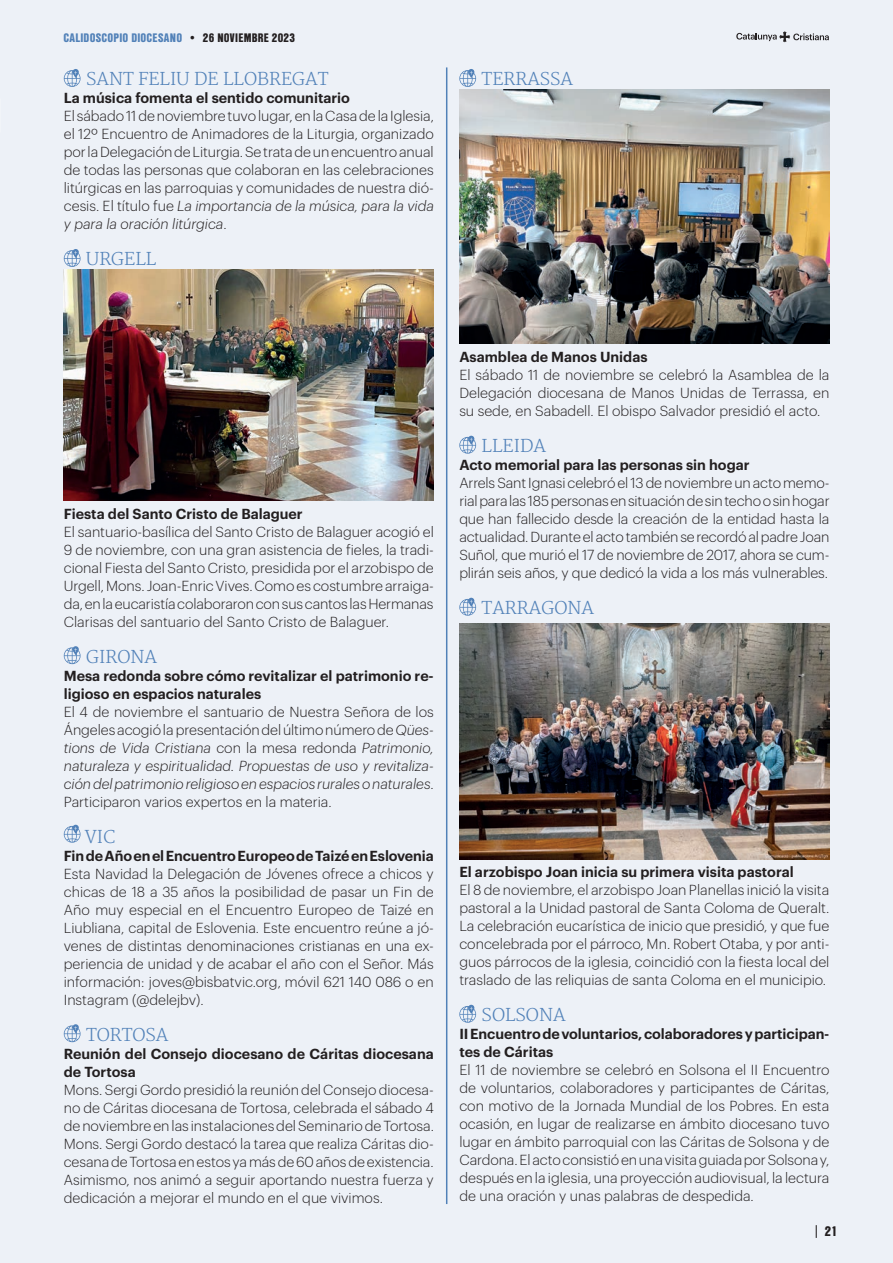
<style>
.page{position:relative;width:893px;height:1263px;background:#edf1f7}
.page>*{position:absolute;margin:0;border:0;box-sizing:border-box;transform-origin:0 0}
.CALIDOSCOPI_CIUTATS_V_E{font:300 17.25px "Merriweather";color:#5181b8}
.TEXTO_PPAL_ESP_V_E{font:300 14.25px/18px "Graphik";color:#231f20;text-align:justify}
.TEXTO_PPAL_ESP_V_E-2{font:600 14.25px/18px "Graphik";color:#231f20}
.t1{font:900 13.5px "Nimbus San Con LOT";color:#231f20}
.t2{font:900 12px "Nimbus San Con LOT";letter-spacing:.02em;color:#5181b8}
.s1{color:#231f20}
.s2{font-style:italic}
</style>
<div class="page">
<svg style="left:64px;top:69px;width:17px;height:18px"></svg>
<svg style="left:64px;top:249px;width:17px;height:18px"></svg>
<img style="left:64px;top:269px;width:370px;height:232px">
<svg style="left:64px;top:646px;width:17px;height:18px"></svg>
<svg style="left:64px;top:825px;width:17px;height:18px"></svg>
<svg style="left:64px;top:1024px;width:17px;height:18px"></svg>
<svg style="left:459px;top:69px;width:17px;height:18px"></svg>
<img style="left:459px;top:89px;width:370px;height:254px">
<svg style="left:459px;top:436px;width:17px;height:18px"></svg>
<svg style="left:459px;top:598px;width:17px;height:18px"></svg>
<img style="left:459px;top:623px;width:370px;height:236px">
<svg style="left:459px;top:1005px;width:17px;height:18px"></svg>
<hr style="left:446px;top:67px;width:1px;height:1137px;background:#5181b8">
<svg style="left:816px;top:1225px;width:1px;height:13px"></svg>
<svg style="left:736px;top:31px;width:93px;height:11px"></svg>
<p class="t2" style="left:63px;top:28px;width:233px">CALIDOSCOPIO DIOCESANO <span class="s1">• 26 NOVIEMBRE 2023</span></p>
<p class="CALIDOSCOPI_CIUTATS_V_E" style="left:86px;top:69px;width:244px">SANT FELIU DE LLOBREGAT</p>
<p class="TEXTO_PPAL_ESP_V_E-2" style="left:64px;top:88px;width:288px">La música fomenta el sentido comunitario</p>
<p class="TEXTO_PPAL_ESP_V_E" style="left:64px;top:106px;width:372px">El sábado 11 de noviembre tuvo lugar, en la Casa de la Iglesia, el 12º Encuentro de Animadores de la Liturgia, organizado por la Delegación de Liturgia. Se trata de un encuentro anual de todas las personas que colaboran en las celebraciones litúrgicas en las parroquias y comunidades de nuestra dió&shy;cesis. El título fue <span class="s2">La importancia de la música, para la vida y para la oración litúrgica</span>.</p>
<p class="CALIDOSCOPI_CIUTATS_V_E" style="left:86px;top:249px;width:72px">URGELL</p>
<p class="CALIDOSCOPI_CIUTATS_V_E" style="left:482px;top:69px;width:93px">TERRASSA</p>
<p class="TEXTO_PPAL_ESP_V_E-2" style="left:64px;top:503px;width:241px">Fiesta del Santo Cristo de Balaguer</p>
<p class="TEXTO_PPAL_ESP_V_E" style="left:64px;top:521px;width:372px">El santuario-basílica del Santo Cristo de Balaguer acogió el 9 de noviembre, con una gran asistencia de fieles, la tradi&shy;cional Fiesta del Santo Cristo, presidida por el arzobispo de Urgell, Mons. Joan-Enric Vives. Como es costumbre arraiga&shy;da, en la eucaristía colaboraron con sus cantos las Hermanas Clarisas del santuario del Santo Cristo de Balaguer.</p>
<p class="CALIDOSCOPI_CIUTATS_V_E" style="left:86px;top:646px;width:73px">GIRONA</p>
<p class="TEXTO_PPAL_ESP_V_E-2" style="left:64px;top:665px;width:372px">Mesa redonda sobre cómo revitalizar el patrimonio re&shy;ligioso en espacios naturales</p>
<p class="TEXTO_PPAL_ESP_V_E" style="left:64px;top:701px;width:372px">El 4 de noviembre el santuario de Nuestra Señora de los Ángeles acogió la presentación del último número de <span class="s2">Qües&shy;tions de Vida Cristiana</span> con la mesa redonda <span class="s2">Patrimonio, naturaleza y espiritualidad. Propuestas de uso y revitaliza&shy;ción del patrimonio religioso en espacios rurales o naturales</span>.<br>Participaron varios expertos en la materia.</p>
<p class="CALIDOSCOPI_CIUTATS_V_E" style="left:85px;top:826px;width:32px">VIC</p>
<p class="TEXTO_PPAL_ESP_V_E-2" style="left:64px;top:845px;width:372px">Fin de Año en el Encuentro Europeo de Taizé en Eslovenia</p>
<p class="TEXTO_PPAL_ESP_V_E" style="left:64px;top:863px;width:372px">Esta Navidad la Delegación de Jóvenes ofrece a chicos y chicas de 18 a 35 años la posibilidad de pasar un Fin de Año muy especial en el Encuentro Europeo de Taizé en Liubliana, capital de Eslovenia. Este encuentro reúne a jó&shy;venes de distintas denominaciones cristianas en una ex&shy;periencia de unidad y de acabar el año con el Señor. Más información: joves@bisbatvic.org, móvil 621 140 086 o en Instagram (@delejbv).</p>
<p class="CALIDOSCOPI_CIUTATS_V_E" style="left:86px;top:1024px;width:84px">TORTOSA</p>
<p class="TEXTO_PPAL_ESP_V_E-2" style="left:64px;top:1043px;width:372px">Reunión del Consejo diocesano de Cáritas diocesana de Tortosa</p>
<p class="TEXTO_PPAL_ESP_V_E" style="left:64px;top:1079px;width:372px">Mons. Sergi Gordo presidió la reunión del Consejo diocesa&shy;no de Cáritas diocesana de Tortosa, celebrada el sábado 4 de noviembre en las instalaciones del Seminario de Tortosa.<br>Mons. Sergi Gordo destacó la tarea que realiza Cáritas dio&shy;cesana de Tortosa en estos ya más de 60 años de existencia.<br>Asimismo, nos animó a seguir aportando nuestra fuerza y dedicación a mejorar el mundo en el que vivimos.</p>
<p class="TEXTO_PPAL_ESP_V_E-2" style="left:459px;top:347px;width:190px">Asamblea de Manos Unidas</p>
<p class="TEXTO_PPAL_ESP_V_E" style="left:459px;top:365px;width:372px">El sábado 11 de noviembre se celebró la Asamblea de la Delegación diocesana de Manos Unidas de Terrassa, en su sede, en Sabadell. El obispo Salvador presidió el acto.</p>
<p class="CALIDOSCOPI_CIUTATS_V_E" style="left:482px;top:436px;width:66px">LLEIDA</p>
<p class="TEXTO_PPAL_ESP_V_E-2" style="left:459px;top:455px;width:292px">Acto memorial para las personas sin hogar</p>
<p class="TEXTO_PPAL_ESP_V_E" style="left:459px;top:473px;width:372px">Arrels Sant Ignasi celebró el 13 de noviembre un acto memo&shy;rial para las 185 personas en situación de sin techo o sin hogar que han fallecido desde la creación de la entidad hasta la actualidad. Durante el acto también se recordó al padre Joan Suñol, que murió el 17 de noviembre de 2017, ahora se cum&shy;plirán seis años, y que dedicó la vida a los más vulnerables.</p>
<p class="CALIDOSCOPI_CIUTATS_V_E" style="left:482px;top:598px;width:114px">TARRAGONA</p>
<p class="TEXTO_PPAL_ESP_V_E-2" style="left:459px;top:862px;width:336px">El arzobispo Joan inicia su primera visita pastoral</p>
<p class="TEXTO_PPAL_ESP_V_E" style="left:459px;top:880px;width:372px">El 8 de noviembre, el arzobispo Joan Planellas inició la visita pastoral a la Unidad pastoral de Santa Coloma de Queralt.<br>La celebración eucarística de inicio que presidió, y que fue concelebrada por el párroco, Mn. Robert Otaba, y por anti&shy;guos párrocos de la iglesia, coincidió con la fiesta local del traslado de las reliquias de santa Coloma en el municipio.</p>
<p class="CALIDOSCOPI_CIUTATS_V_E" style="left:482px;top:1005px;width:85px">SOLSONA</p>
<p class="TEXTO_PPAL_ESP_V_E-2" style="left:459px;top:1024px;width:372px">II Encuentro de voluntarios, colaboradores y participan&shy;tes de Cáritas</p>
<p class="TEXTO_PPAL_ESP_V_E" style="left:459px;top:1060px;width:372px">El 11 de noviembre se celebró en Solsona el II Encuentro de voluntarios, colaboradores y participantes de Cáritas, con motivo de la Jornada Mundial de los Pobres. En esta ocasión, en lugar de realizarse en ámbito diocesano tuvo lugar en ámbito parroquial con las Cáritas de Solsona y de Cardona. El acto consistió en una visita guiada por Solsona y, después en la iglesia, una proyección audiovisual, la lectura de una oración y unas palabras de despedida.</p>
<p class="t1" style="left:825px;top:1221px;width:14px">21</p>
</div>
